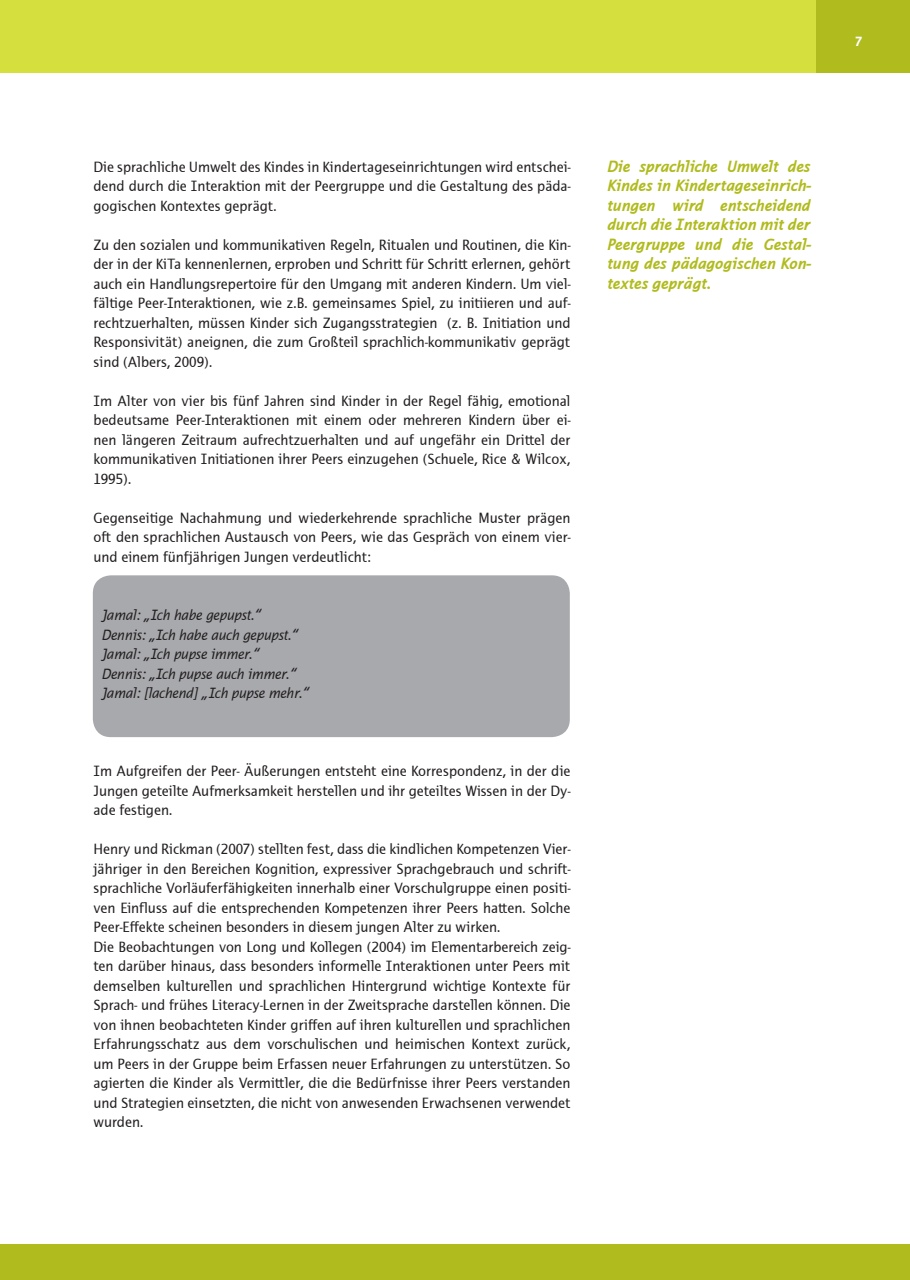
<style>
.page{position:relative;width:910px;height:1280px;background:#fff}
.page>*{position:absolute;margin:0;border:0;box-sizing:border-box;transform-origin:0 0}
.Infospalte_Headline{font:italic 700 16.5px/19.5px "Thordis Sans EF";letter-spacing:-.01em;color:#b0bb1d;text-align:justify}
.Fließtext{font:15px/19.5px "Thordis Sans EF";color:#231f20;text-align:justify}
.Fließtext-2{font:italic 15px "Thordis Sans EF";letter-spacing:-.02em;color:#231f20}
.t1{font:700 13.5px "Thordis Sans EF";color:#fff}
</style>
<div class="page">
<div style="left:0;top:1244px;width:9px;height:36px;background:#b0bb1d"></div>
<div style="left:0;top:0;width:9px;height:72px;background:#d5df3e"></div>
<div style="left:9px;top:1244px;width:901px;height:36px;background:#b0bb1d"></div>
<div style="left:9px;top:0;width:901px;height:72px;background:#d5df3e"></div>
<div style="left:816px;top:0;width:94px;height:72px;background:#b0bb1d"></div>
<div style="left:93px;top:575px;width:477px;height:162px;background:#a8a9ad;border-radius:18px"></div>
<p class="t1" style="left:855px;top:34px;width:9px">7</p>
<p class="Fließtext" style="left:94px;top:157px;width:478px">Die sprachliche Umwelt des Kindes in Kindertageseinrichtungen wird entschei&shy;dend durch die Interaktion mit der Peergruppe und die Gestaltung des päda&shy;gogischen Kontextes geprägt.</p>
<p class="Fließtext" style="left:94px;top:235px;width:478px">Zu den sozialen und kommunikativen Regeln, Ritualen und Routinen, die Kin&shy;der in der KiTa kennenlernen, erproben und Schritt für Schritt erlernen, gehört auch ein Handlungsrepertoire für den Umgang mit anderen Kindern. Um viel&shy;fältige Peer-Interaktionen, wie z.B. gemeinsames Spiel, zu initiieren und auf&shy;rechtzuerhalten, müssen Kinder sich Zugangsstrategien (z. B. Initiation und Responsivität) aneignen, die zum Großteil sprachlich-kommunikativ geprägt sind (Albers, 2009).</p>
<p class="Fließtext" style="left:94px;top:391px;width:478px">Im Alter von vier bis fünf Jahren sind Kinder in der Regel fähig, emotional bedeutsame Peer-Interaktionen mit einem oder mehreren Kindern über ei&shy;nen längeren Zeitraum aufrechtzuerhalten und auf ungefähr ein Drittel der kommunikativen Initiationen ihrer Peers einzugehen (Schuele, Rice &amp; Wilcox, 1995).</p>
<p class="Fließtext" style="left:94px;top:508px;width:478px">Gegenseitige Nachahmung und wiederkehrende sprachliche Muster prägen oft den sprachlichen Austausch von Peers, wie das Gespräch von einem vier&shy;und einem fünfjährigen Jungen verdeutlicht:</p>
<p class="Fließtext-2" style="left:102px;top:607px;width:161px">Jamal: „Ich habe gepupst.“</p>
<p class="Fließtext-2" style="left:102px;top:626px;width:198px">Dennis: „Ich habe auch gepupst.“</p>
<p class="Fließtext-2" style="left:102px;top:646px;width:159px">Jamal: „Ich pupse immer.“</p>
<p class="Fließtext-2" style="left:102px;top:665px;width:196px">Dennis: „Ich pupse auch immer.“</p>
<p class="Fließtext-2" style="left:102px;top:685px;width:209px">Jamal: [lachend] „Ich pupse mehr.“</p>
<p class="Fließtext" style="left:94px;top:761px;width:478px">Im Aufgreifen der Peer- Äußerungen entsteht eine Korrespondenz, in der die Jungen geteilte Aufmerksamkeit herstellen und ihr geteiltes Wissen in der Dy&shy;ade festigen.</p>
<p class="Fließtext" style="left:94px;top:839px;width:478px">Henry und Rickman (2007) stellten fest, dass die kindlichen Kompetenzen Vier&shy;jähriger in den Bereichen Kognition, expressiver Sprachgebrauch und schrift&shy;sprachliche Vorläuferfähigkeiten innerhalb einer Vorschulgruppe einen positi&shy;ven Einfluss auf die entsprechenden Kompetenzen ihrer Peers hatten. Solche Peer-Effekte scheinen besonders in diesem jungen Alter zu wirken.</p>
<p class="Fließtext" style="left:94px;top:937px;width:478px">Die Beobachtungen von Long und Kollegen (2004) im Elementarbereich zeig&shy;ten darüber hinaus, dass besonders informelle Interaktionen unter Peers mit demselben kulturellen und sprachlichen Hintergrund wichtige Kontexte für Sprach- und frühes Literacy-Lernen in der Zweitsprache darstellen können. Die von ihnen beobachteten Kinder griffen auf ihren kulturellen und sprachlichen Erfahrungsschatz aus dem vorschulischen und heimischen Kontext zurück, um Peers in der Gruppe beim Erfassen neuer Erfahrungen zu unterstützen. So agierten die Kinder als Vermittler, die die Bedürfnisse ihrer Peers verstanden und Strategien einsetzten, die nicht von anwesenden Erwachsenen verwendet wurden.</p>
<p class="Infospalte_Headline" style="left:607px;top:156px;width:206px">Die sprachliche Umwelt des Kindes in Kindertageseinrich&shy;tungen wird entscheidend durch die Interaktion mit der Peergruppe und die Gestal&shy;tung des pädagogischen Kon&shy;textes geprägt.</p>
</div>
